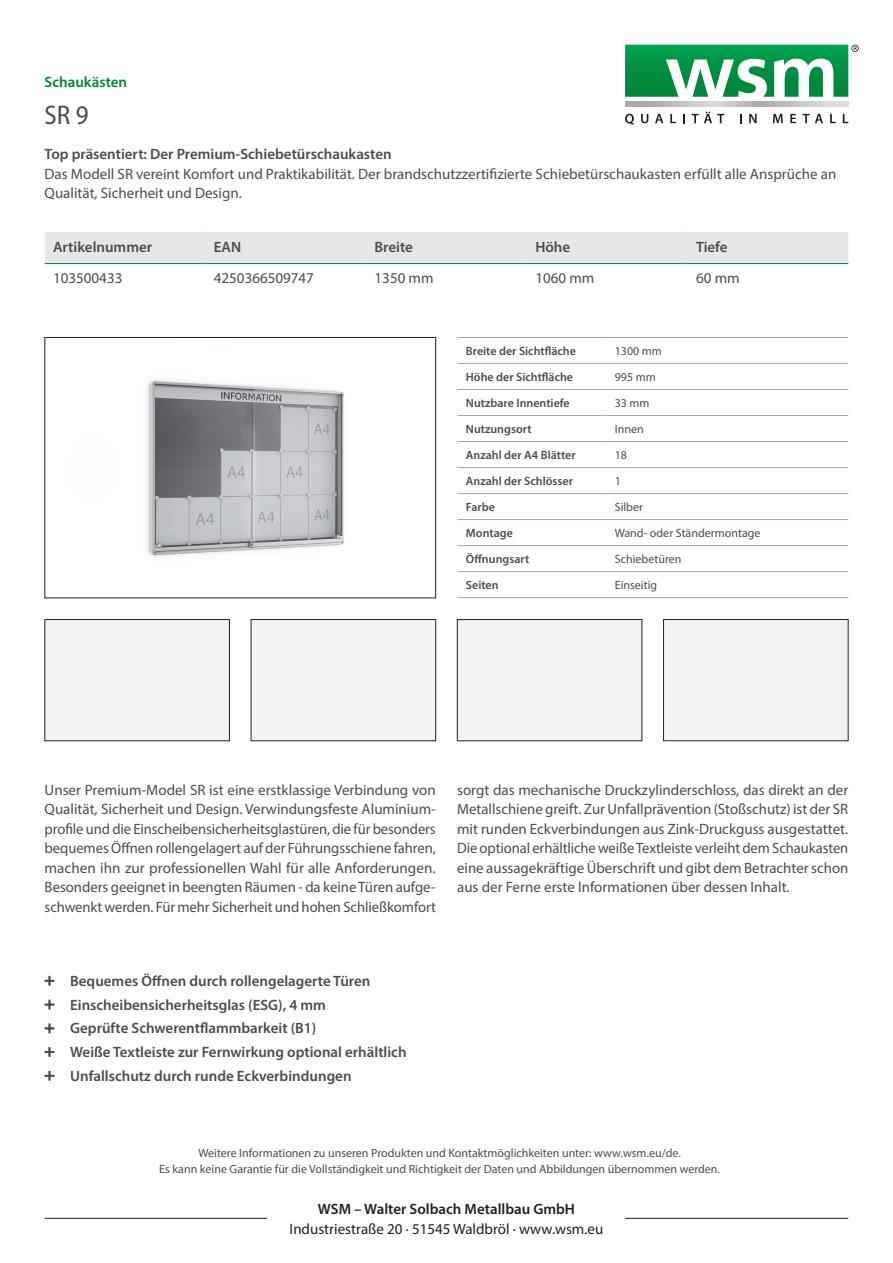
<style>
.page{position:relative;width:893px;height:1263px;background:#fff}
.page>*{position:absolute;margin:0;border:0;box-sizing:border-box;transform-origin:0 0}
.t1{font:semi-condensed 27px "Myriad Pro";color:#4b4c4d}
.t2{font:15px/19.5px "Myriad Pro";color:#4b4c4d;text-align:justify}
.t3{font:600 15px/23.7px "Myriad Pro";color:#4b4c4d}
.t4{font:15px "Myriad Pro";color:#231f20}
.t5{font:600 15px "Myriad Pro";color:#231f20}
.t6{font:600 15px "Myriad Pro";color:#00823d}
.t7{font:12px/16.5px "Myriad Pro";color:#4b4c4d;text-align:center}
.t8{font:600 12px "Myriad Pro";color:#4b4c4d}
</style>
<div class="page">
<img style="left:147px;top:380px;width:197px;height:177px">
<div style="left:45px;top:337px;width:391px;height:261px;border:1px solid #231f20"></div>
<div style="left:45px;top:619px;width:184px;height:122px;background:#f2f3f4"></div>
<div style="left:45px;top:619px;width:185px;height:122px;border:1px solid #231f20"></div>
<div style="left:251px;top:619px;width:185px;height:122px;background:#f2f3f4"></div>
<div style="left:251px;top:619px;width:185px;height:122px;border:1px solid #231f20"></div>
<div style="left:663px;top:619px;width:185px;height:122px;background:#f2f3f4"></div>
<div style="left:663px;top:619px;width:185px;height:122px;border:1px solid #231f20"></div>
<div style="left:457px;top:619px;width:185px;height:122px;background:#f2f3f4"></div>
<div style="left:457px;top:619px;width:185px;height:122px;border:1px solid #231f20"></div>
<div style="left:45px;top:232px;width:803px;height:31px;background:#e6e7e9"></div>
<hr style="left:45px;top:263px;width:160px;height:1px;background:#00823d">
<hr style="left:205px;top:263px;width:161px;height:1px;background:#00823d">
<hr style="left:366px;top:263px;width:161px;height:1px;background:#00823d">
<hr style="left:527px;top:263px;width:161px;height:1px;background:#00823d">
<hr style="left:688px;top:263px;width:160px;height:1px;background:#00823d">
<hr style="left:457px;top:337px;width:149px;height:1px;background:#a8a9ad">
<hr style="left:606px;top:337px;width:242px;height:1px;background:#a8a9ad">
<hr style="left:457px;top:363px;width:149px;height:1px;background:#a8a9ad">
<hr style="left:606px;top:363px;width:242px;height:1px;background:#a8a9ad">
<hr style="left:457px;top:389px;width:149px;height:1px;background:#a8a9ad">
<hr style="left:606px;top:389px;width:242px;height:1px;background:#a8a9ad">
<hr style="left:457px;top:415px;width:149px;height:1px;background:#a8a9ad">
<hr style="left:606px;top:415px;width:242px;height:1px;background:#a8a9ad">
<hr style="left:457px;top:441px;width:149px;height:1px;background:#a8a9ad">
<hr style="left:606px;top:441px;width:242px;height:1px;background:#a8a9ad">
<hr style="left:457px;top:467px;width:149px;height:1px;background:#a8a9ad">
<hr style="left:606px;top:467px;width:242px;height:1px;background:#a8a9ad">
<hr style="left:457px;top:493px;width:149px;height:1px;background:#a8a9ad">
<hr style="left:606px;top:493px;width:242px;height:1px;background:#a8a9ad">
<hr style="left:457px;top:519px;width:149px;height:1px;background:#a8a9ad">
<hr style="left:606px;top:519px;width:242px;height:1px;background:#a8a9ad">
<hr style="left:457px;top:545px;width:149px;height:1px;background:#a8a9ad">
<hr style="left:606px;top:545px;width:242px;height:1px;background:#a8a9ad">
<hr style="left:457px;top:571px;width:149px;height:1px;background:#a8a9ad">
<hr style="left:606px;top:571px;width:242px;height:1px;background:#a8a9ad">
<hr style="left:457px;top:597px;width:149px;height:1px;background:#a8a9ad">
<hr style="left:606px;top:597px;width:242px;height:1px;background:#a8a9ad">
<hr style="left:45px;top:1218px;width:803px;height:1px;background:#231f20">
<svg style="left:625px;top:114px;width:9px;height:11px"></svg>
<svg style="left:641px;top:114px;width:7px;height:9px"></svg>
<svg style="left:655px;top:114px;width:8px;height:9px"></svg>
<svg style="left:670px;top:114px;width:6px;height:9px"></svg>
<svg style="left:683px;top:114px;width:2px;height:9px"></svg>
<svg style="left:692px;top:112px;width:32px;height:11px"></svg>
<svg style="left:749px;top:114px;width:8px;height:9px"></svg>
<svg style="left:773px;top:114px;width:10px;height:9px"></svg>
<svg style="left:790px;top:114px;width:6px;height:9px"></svg>
<svg style="left:803px;top:114px;width:20px;height:9px"></svg>
<svg style="left:830px;top:114px;width:6px;height:9px"></svg>
<svg style="left:843px;top:114px;width:5px;height:9px"></svg>
<hr style="left:625px;top:106px;width:223px;height:1px;background:#636366">
<svg style="left:625px;top:102px;width:223px;height:4px"></svg>
<svg style="left:625px;top:45px;width:234px;height:52px"></svg>
<div style="left:268px;top:1203px;width:357px;height:30px;background:#fff"></div>
<p class="t6" style="left:45px;top:72px;width:84px">Schaukästen</p>
<h1 class="t1" style="left:45px;top:99px;width:45px">SR 9</h1>
<p class="t3" style="left:45px;top:142px;width:349px">Top präsentiert: Der Premium-Schiebetürschaukasten</p>
<p class="t2" style="left:45px;top:164px;width:793px">Das Modell SR vereint Komfort und Praktikabilität. Der brandschutzzertifizierte Schiebetürschaukasten erfüllt alle Ansprüche an<br>Qualität, Sicherheit und Design.</p>
<p class="t3" style="left:53px;top:234px;width:101px">Artikelnummer</p>
<p class="t3" style="left:214px;top:234px;width:29px">EAN</p>
<p class="t3" style="left:375px;top:234px;width:40px">Breite</p>
<p class="t3" style="left:535px;top:234px;width:36px">Höhe</p>
<p class="t3" style="left:696px;top:234px;width:33px">Tiefe</p>
<p class="t2" style="left:53px;top:268px;width:71px">103500433</p>
<p class="t2" style="left:214px;top:268px;width:102px">4250366509747</p>
<p class="t2" style="left:375px;top:268px;width:60px">1350 mm</p>
<p class="t2" style="left:535px;top:268px;width:60px">1060 mm</p>
<p class="t2" style="left:696px;top:268px;width:45px">60 mm</p>
<p class="t8" style="left:466px;top:343px;width:112px">Breite der Sichtfläche</p>
<p class="t7" style="left:615px;top:342px;width:49px">1300 mm</p>
<p class="t8" style="left:466px;top:369px;width:109px">Höhe der Sichtfläche</p>
<p class="t7" style="left:615px;top:368px;width:43px">995 mm</p>
<p class="t8" style="left:466px;top:395px;width:105px">Nutzbare Innentiefe</p>
<p class="t7" style="left:615px;top:394px;width:36px">33 mm</p>
<p class="t8" style="left:466px;top:421px;width:67px">Nutzungsort</p>
<p class="t7" style="left:615px;top:420px;width:30px">Innen</p>
<p class="t8" style="left:466px;top:447px;width:111px">Anzahl der A4 Blätter</p>
<p class="t7" style="left:615px;top:446px;width:14px">18</p>
<p class="t8" style="left:466px;top:473px;width:109px">Anzahl der Schlösser</p>
<p class="t7" style="left:615px;top:472px;width:8px">1</p>
<p class="t8" style="left:466px;top:499px;width:31px">Farbe</p>
<p class="t7" style="left:615px;top:498px;width:30px">Silber</p>
<p class="t8" style="left:466px;top:525px;width:48px">Montage</p>
<p class="t7" style="left:615px;top:524px;width:147px">Wand- oder Ständermontage</p>
<p class="t8" style="left:466px;top:551px;width:65px">Öffnungsart</p>
<p class="t7" style="left:615px;top:550px;width:68px">Schiebetüren</p>
<p class="t8" style="left:466px;top:577px;width:34px">Seiten</p>
<p class="t7" style="left:615px;top:577px;width:44px">Einseitig</p>
<p class="t2" style="left:45px;top:780px;width:393px">Unser Premium-Model SR ist eine erstklassige Verbindung von Qualität, Sicherheit und Design. Verwindungsfeste Aluminium&shy;profile und die Einscheibensicherheitsglastüren, die für besonders bequemes Öffnen rollengelagert auf der Führungsschiene fahren, machen ihn zur professionellen Wahl für alle Anforderungen.<br>Besonders geeignet in beengten Räumen - da keine Türen aufge&shy;schwenkt werden. Für mehr Sicherheit und hohen Schließkomfort</p>
<p class="t2" style="left:457px;top:780px;width:393px">sorgt das mechanische Druckzylinderschloss, das direkt an der Metallschiene greift. Zur Unfallprävention (Stoßschutz) ist der SR mit runden Eckverbindungen aus Zink-Druckguss ausgestattet.<br>Die optional erhältliche weiße Textleiste verleiht dem Schaukasten eine aussagekräftige Überschrift und gibt dem Betrachter schon aus der Ferne erste Informationen über dessen Inhalt.</p>
<p class="t3" style="left:70px;top:968px;width:338px">Bequemes Öffnen durch rollengelagerte Türen Einscheibensicherheitsglas (ESG), 4 mm<br>Geprüfte Schwerentflammbarkeit (B1)<br>Weiße Textleiste zur Fernwirkung optional erhältlich Unfallschutz durch runde Eckverbindungen</p>
<p class="t7" style="left:159px;top:1144px;width:562px">Weitere Informationen zu unseren Produkten und Kontaktmöglichkeiten unter: www.wsm.eu/de.<br>Es kann keine Garantie für die Vollständigkeit und Richtigkeit der Daten und Abbildungen übernommen werden.</p>
<p class="t5" style="left:318px;top:1199px;width:259px">WSM – Walter Solbach Metallbau GmbH</p>
<p class="t4" style="left:290px;top:1219px;width:315px">Industriestraße 20 · 51545 Waldbröl · www.wsm.eu</p>
</div>
